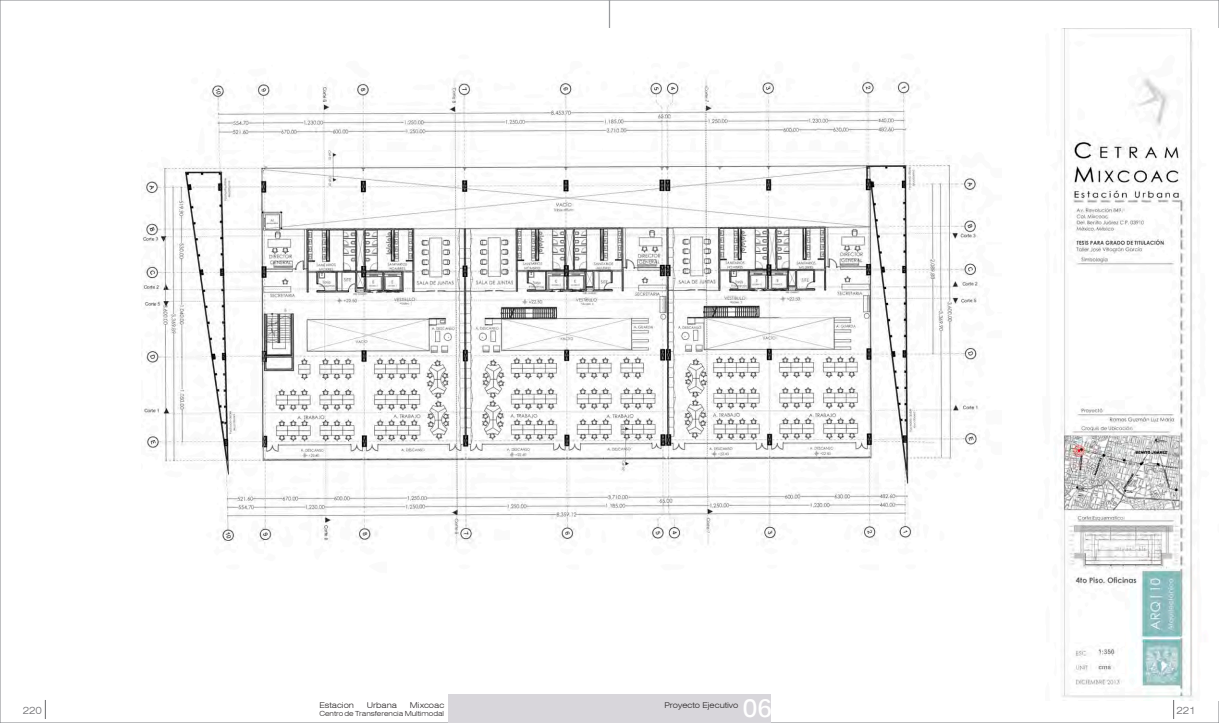
<style>
.page{position:relative;width:1219px;height:723px;background:#fff}
.page>*{position:absolute;margin:0;border:0;box-sizing:border-box;transform-origin:0 0}
.t1{font:700 25px "Kalinga";color:#fff}
.t2{font:300 expanded 10px "Swiss 721 BT";color:#67676a}
.t3{font:300 expanded 8px "Swiss 721 BT";color:#231f20}
.t4{font:300 expanded 7px "Swiss 721 BT";color:#231f20}
</style>
<div class="page">
<img style="left:142px;top:28px;width:1052px;height:672px">
<svg style="left:45px;top:700px;width:1px;height:19px"></svg>
<svg style="left:1173px;top:700px;width:1px;height:19px"></svg>
<div style="left:448px;top:694px;width:161px;height:29px;background:#d8d6db"></div>
<div style="left:609px;top:694px;width:162px;height:29px;background:#d8d6db"></div>
<p class="t3" style="left:664px;top:700px;width:75px">Proyecto Ejecutivo</p>
<h1 class="t1" style="left:743px;top:692px;width:31px">06</h1>
<p class="t3" style="left:319px;top:700px;width:36px">Estacion</p>
<p class="t3" style="left:367px;top:700px;width:32px">Urbana</p>
<p class="t3" style="left:410px;top:700px;width:36px">Mixcoac</p>
<p class="t4" style="left:319px;top:709px;width:126px">Centro de Transferencia Multimodal</p>
<p class="t2" style="left:23px;top:704px;width:21px">220</p>
<p class="t2" style="left:1176px;top:705px;width:21px">221</p>
</div>
